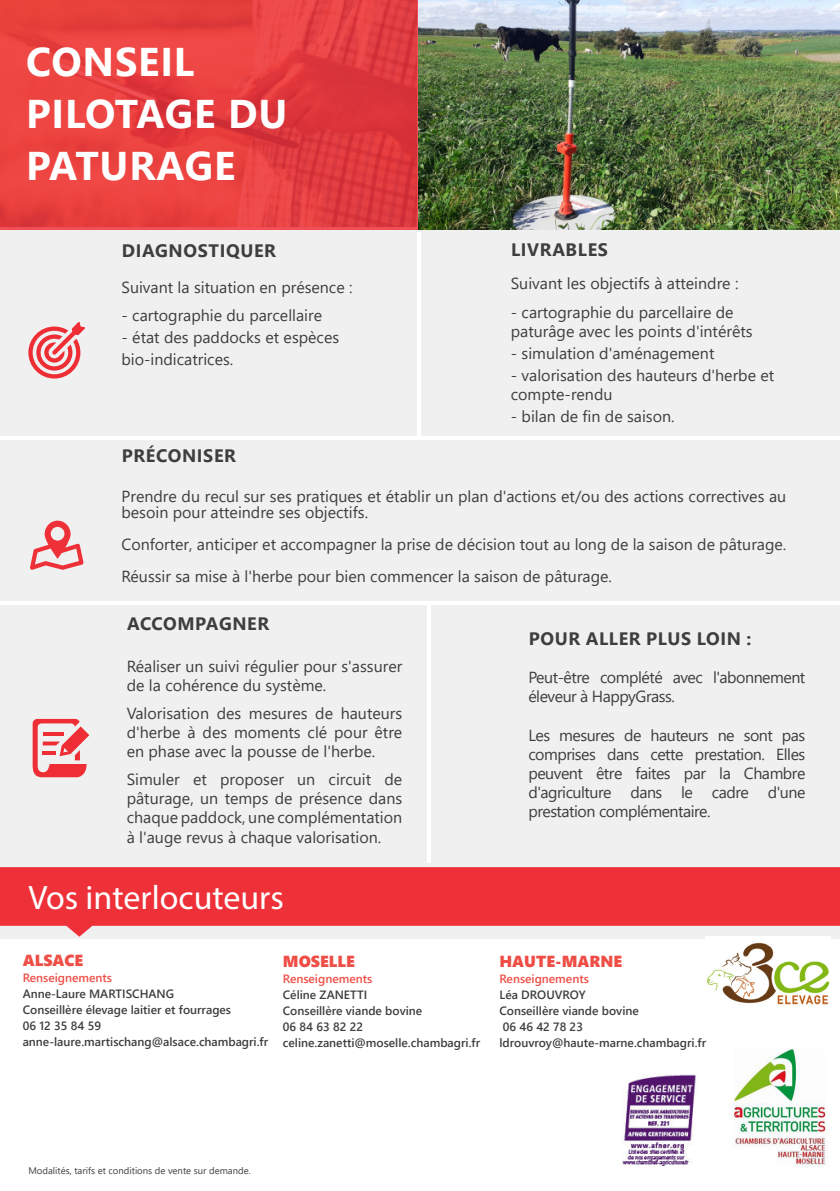
<style>
.page{position:relative;width:840px;height:1191px;background:#fff}
.page>*{position:absolute;margin:0;border:0;box-sizing:border-box;transform-origin:0 0}
.t1{font:700 40px "Segoe UI";letter-spacing:.02em;color:#fff}
.t2{font:34px "Myriad Pro";color:#fff}
.t3{font:700 18px "Segoe UI";letter-spacing:.035em;color:#3e3e3f}
.t4{font:16px/19.2px "Segoe UI";color:#3e3e3f}
.t5{font:16px/19.2px "Segoe UI";letter-spacing:-.03em;color:#3e3e3f}
.t6{font:16px "Segoe UI Black";color:#ef4e46}
.t7{font:600 12px "Segoe UI";color:#3e3e3f}
.t8{font:600 12px "Segoe UI";color:#ef4e46}
.t9{font:9.6px "Segoe UI";color:#3e3e3f}
</style>
<div class="page">
<div style="left:0;top:230px;width:839px;height:708px;background:#f0f0f0"></div>
<svg style="left:0;top:0;width:418px;height:230px;background:#e53f3f"></svg>
<img style="left:418px;top:0;width:421px;height:230px">
<svg style="left:28px;top:322px;width:57px;height:56px"></svg>
<hr style="left:0;top:436px;width:839px;height:4px;background:#fff">
<svg style="left:30px;top:520px;width:54px;height:50px"></svg>
<svg style="left:33px;top:719px;width:56px;height:58px"></svg>
<hr style="left:0;top:601px;width:839px;height:3px;background:#fff">
<svg style="left:0;top:867px;width:839px;height:69px;background:#ee4c53"></svg>
<img style="left:730px;top:1048px;width:98px;height:118px">
<img style="left:705px;top:936px;width:125px;height:69px">
<svg style="left:417px;top:232px;width:3px;height:204px"></svg>
<hr style="left:427px;top:602px;width:4px;height:261px;background:#fff">
<img style="left:622px;top:1074px;width:74px;height:91px">
<p class="t1" style="left:26px;top:24px;width:170px">CONSEIL</p>
<p class="t1" style="left:26px;top:76px;width:262px">PILOTAGE DU</p>
<p class="t1" style="left:26px;top:128px;width:211px">PATURAGE</p>
<p class="t3" style="left:122px;top:234px;width:156px">DIAGNOSTIQUER</p>
<p class="t4" style="left:121px;top:276px;width:232px">Suivant la situation en présence :</p>
<p class="t4" style="left:121px;top:304px;width:202px">- cartographie du parcellaire</p>
<p class="t4" style="left:121px;top:326px;width:219px">- état des paddocks et espèces</p>
<p class="t4" style="left:121px;top:348px;width:113px">bio-indicatrices.</p>
<p class="t3" style="left:511px;top:232px;width:98px">LIVRABLES</p>
<p class="t4" style="left:510px;top:273px;width:229px">Suivant les objectifs à atteindre :</p>
<p class="t4" style="left:510px;top:301px;width:243px">- cartographie du parcellaire de paturâge avec les points d'intérêts</p>
<p class="t4" style="left:510px;top:342px;width:205px">- simulation d'aménagement</p>
<p class="t4" style="left:510px;top:364px;width:265px">- valorisation des hauteurs d'herbe et compte-rendu</p>
<p class="t4" style="left:510px;top:405px;width:165px">- bilan de fin de saison.</p>
<p class="t3" style="left:122px;top:438px;width:116px">PRÉCONISER</p>
<p class="t4" style="left:121px;top:487px;width:666px;line-height:16px">Prendre du recul sur ses pratiques et établir un plan d'actions et/ou des actions correctives au besoin pour atteindre ses objectifs.</p>
<p class="t4" style="left:121px;top:533px;width:666px">Conforter, anticiper et accompagner la prise de décision tout au long de la saison de pâturage.</p>
<p class="t4" style="left:121px;top:565px;width:491px">Réussir sa mise à l'herbe pour bien commencer la saison de pâturage.</p>
<p class="t3" style="left:127px;top:606px;width:144px">ACCOMPAGNER</p>
<p class="t4" style="left:127px;top:655px;width:277px">Réaliser un suivi régulier pour s'assurer de la cohérence du système.</p>
<p class="t4" style="left:127px;top:702px;width:277px;text-align:justify">Valorisation des mesures de hauteurs d'herbe à des moments clé pour être en phase avec la pousse de l'herbe.</p>
<p class="t4" style="left:127px;top:768px;width:277px;text-align:justify">Simuler et proposer un circuit de pâturage, un temps de présence dans chaque paddock, une complémentation à l'auge revus à chaque valorisation.</p>
<p class="t3" style="left:528px;top:621px;width:224px">POUR ALLER PLUS LOIN :</p>
<p class="t5" style="left:528px;top:666px;width:278px">Peut-être complété avec l'abonnement éleveur à HappyGrass.</p>
<p class="t4" style="left:528px;top:724px;width:278px;text-align:justify">Les mesures de hauteurs ne sont pas comprises dans cette prestation. Elles peuvent être faites par la Chambre d'agriculture dans le cadre d'une prestation complémentaire.</p>
<p class="t2" style="left:28px;top:876px;width:257px">Vos interlocuteurs</p>
<p class="t6" style="left:23px;top:949px;width:62px">ALSACE</p>
<p class="t8" style="left:23px;top:966px;width:91px">Renseignements</p>
<p class="t7" style="left:23px;top:982px;width:153px">Anne-Laure MARTISCHANG</p>
<p class="t7" style="left:23px;top:998px;width:210px">Conseillère élevage laitier et fourrages</p>
<p class="t7" style="left:23px;top:1014px;width:80px">06 12 35 84 59</p>
<p class="t7" style="left:23px;top:1030px;width:247px">anne-laure.martischang@alsace.chambagri.fr</p>
<p class="t6" style="left:283px;top:949px;width:74px">MOSELLE</p>
<p class="t8" style="left:283px;top:967px;width:91px">Renseignements</p>
<p class="t7" style="left:283px;top:983px;width:86px">Céline ZANETTI</p>
<p class="t7" style="left:283px;top:999px;width:141px">Conseillère viande bovine</p>
<p class="t7" style="left:283px;top:1015px;width:82px">06 84 63 82 22</p>
<p class="t7" style="left:283px;top:1031px;width:199px">celine.zanetti@moselle.chambagri.fr</p>
<p class="t6" style="left:499px;top:950px;width:124px">HAUTE-MARNE</p>
<p class="t8" style="left:499px;top:967px;width:91px">Renseignements</p>
<p class="t7" style="left:499px;top:983px;width:88px">Léa DROUVROY</p>
<p class="t7" style="left:499px;top:999px;width:141px">Conseillère viande bovine</p>
<p class="t7" style="left:502px;top:1015px;width:82px">06 46 42 78 23</p>
<p class="t7" style="left:499px;top:1031px;width:208px">ldrouvroy@haute-marne.chambagri.fr</p>
<p class="t9" style="left:28px;top:1161px;width:224px">Modalités, tarifs et conditions de vente sur demande.</p>
</div>
